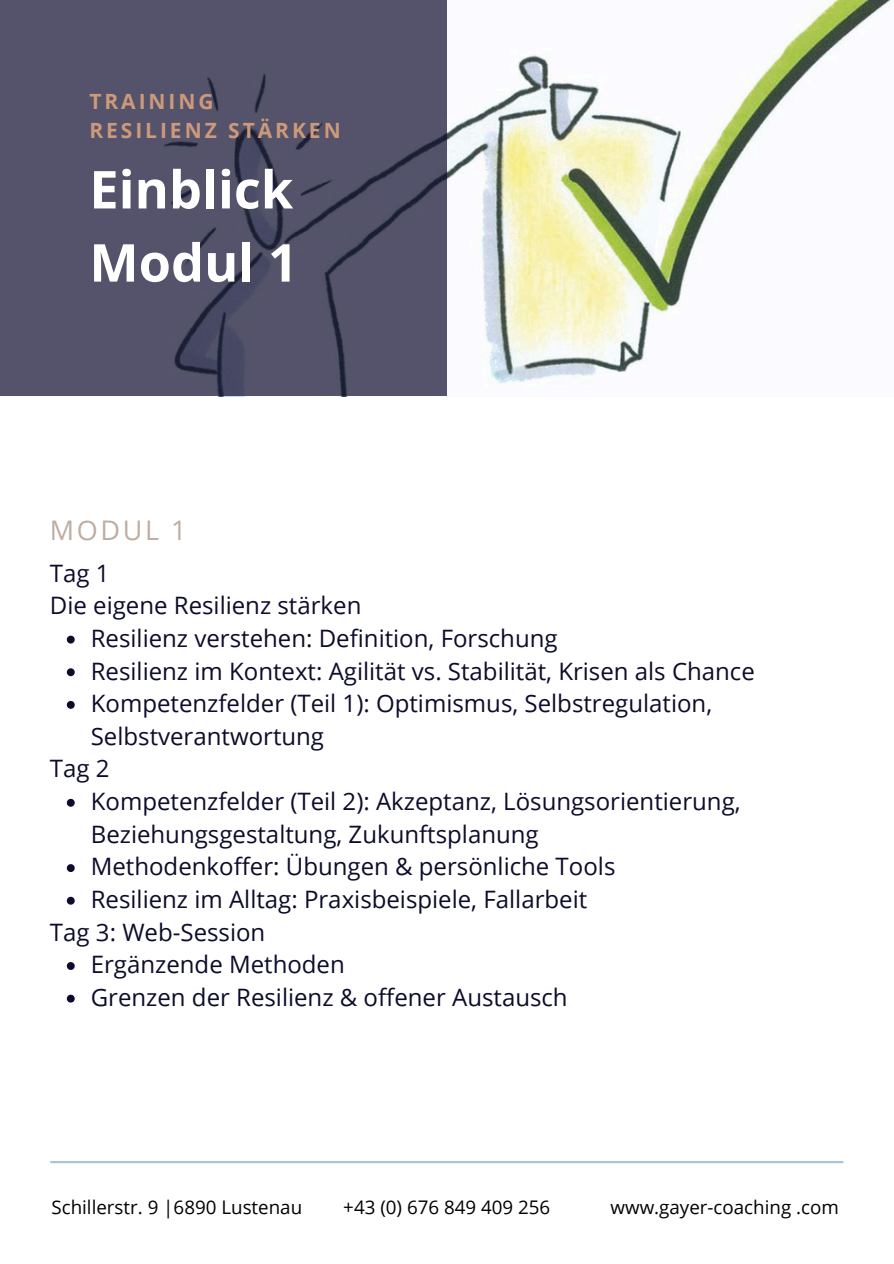
<style>
.page{position:relative;width:894px;height:1264px;background:#fff}
.page>*{position:absolute;margin:0;border:0;box-sizing:border-box;transform-origin:0 0}
.t1{font:700 52.2px/73.2px "Open Sans";color:#fff}
.t2{font:27px "Open Sans";letter-spacing:.095em;color:#beada0}
.t3{font:24px/32.7px "Open Sans";color:#0d0c2b}
.t4{font:700 21px/29.2px "Open Sans";letter-spacing:.14em;color:#cd997a}
.t5{font:18.75px "Open Sans";color:#000}
</style>
<div class="page">
<img style="left:446px;top:0;width:447px;height:396px">
<div style="left:0;top:0;width:446px;height:396px;background:#54536b"></div>
<hr style="left:51px;top:1160px;width:791px;height:3px;background:#adc3d8">
<svg style="left:67px;top:635px;width:8px;height:8px"></svg>
<svg style="left:67px;top:668px;width:8px;height:8px"></svg>
<svg style="left:67px;top:701px;width:8px;height:7px"></svg>
<svg style="left:67px;top:798px;width:8px;height:8px"></svg>
<svg style="left:67px;top:864px;width:8px;height:8px"></svg>
<svg style="left:67px;top:896px;width:8px;height:8px"></svg>
<svg style="left:67px;top:962px;width:8px;height:7px"></svg>
<svg style="left:67px;top:994px;width:8px;height:8px"></svg>
<h1 class="t4" style="left:89px;top:86px;width:253px">TRAINING<br>RESILIENZ STÄRKEN</h1>
<h4 class="t1" style="left:89px;top:152px;width:210px">Einblick<br>Modul 1</h4>
<p class="t2" style="left:50px;top:511px;width:138px">MODUL 1</p>
<p class="t3" style="left:50px;top:556px;width:313px">Tag 1<br>Die eigene Resilienz stärken</p>
<p class="t3" style="left:91px;top:621px;width:468px">Resilienz verstehen: Definition, Forschung</p>
<p class="t3" style="left:91px;top:654px;width:665px">Resilienz im Kontext: Agilität vs. Stabilität, Krisen als Chance</p>
<h3 class="t3" style="left:91px;top:686px;width:622px">Kompetenzfelder (Teil 1): Optimismus, Selbstregulation,<br>Selbstverantwortung</h3>
<p class="t3" style="left:50px;top:751px;width:61px">Tag 2</p>
<p class="t3" style="left:91px;top:784px;width:651px">Kompetenzfelder (Teil 2): Akzeptanz, Lösungsorientierung,<br>Beziehungsgestaltung, Zukunftsplanung</p>
<p class="t3" style="left:91px;top:849px;width:526px">Methodenkoffer: Übungen &amp; persönliche Tools</p>
<h3 class="t3" style="left:91px;top:882px;width:498px">Resilienz im Alltag: Praxisbeispiele, Fallarbeit</h3>
<p class="t3" style="left:50px;top:915px;width:217px">Tag 3: Web-Session</p>
<p class="t3" style="left:91px;top:947px;width:255px">Ergänzende Methoden</p>
<p class="t3" style="left:91px;top:980px;width:478px">Grenzen der Resilienz &amp; offener Austausch</p>
<h2 class="t5" style="left:51px;top:1193px;width:252px">Schillerstr. 9 |6890 Lustenau</h2>
<h3 class="t5" style="left:343px;top:1193px;width:208px">+43 (0) 676 849 409 256</h3>
<p class="t5" style="left:610px;top:1193px;width:230px">www.gayer-coaching .com</p>
</div>
